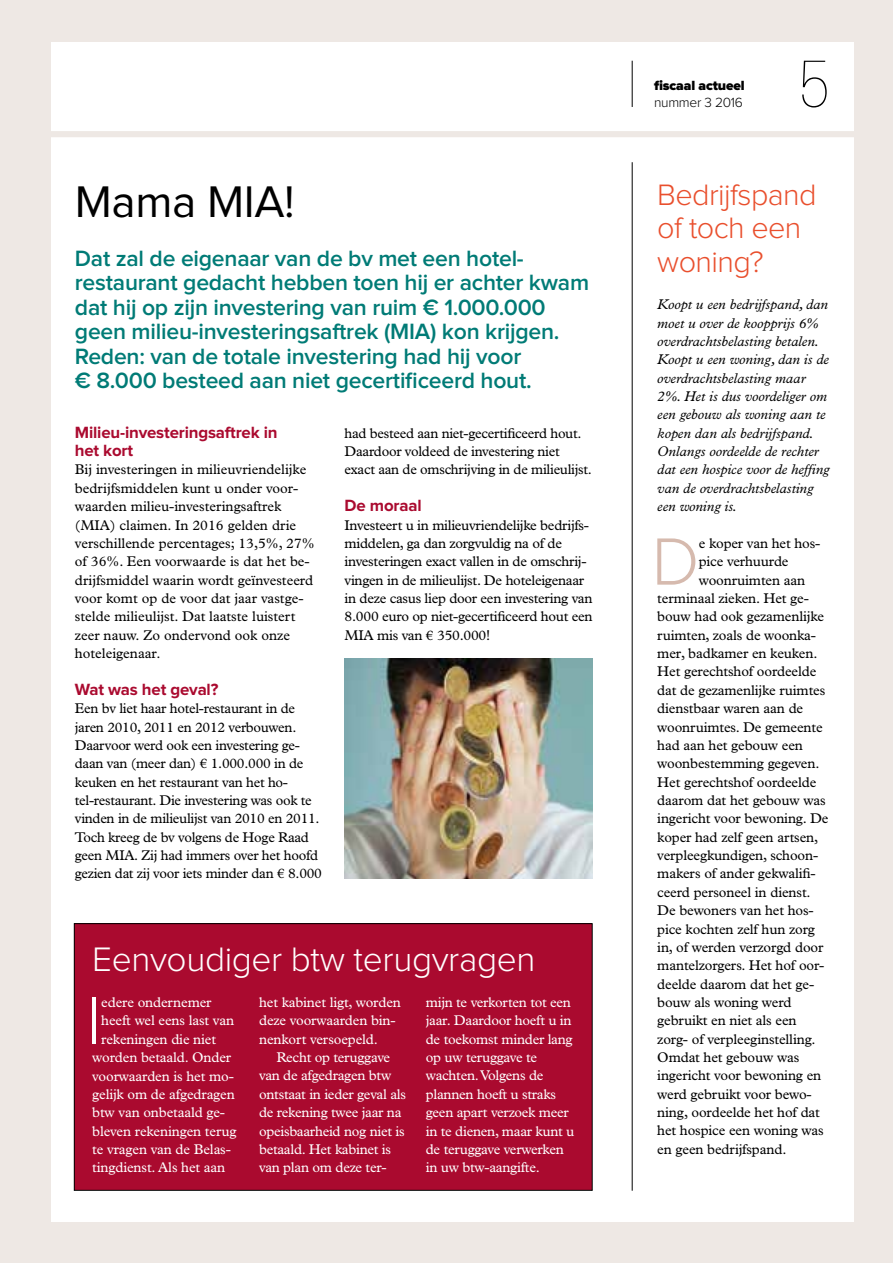
<style>
.page{position:relative;width:893px;height:1263px;background:#eee8e4}
.page>*{position:absolute;margin:0;border:0;box-sizing:border-box;transform-origin:0 0}
.t1{font:300 69.15px "Proxima Nova";color:#fff}
.t2{font:300 69.15px "Proxima Nova";color:#d6baae}
.t3{font:100 64.2px "Glypha LT Std";color:#000}
.t4{font:45.9px "Proxima Nova";letter-spacing:-.01em;color:#000}
.t5{font:300 35.25px "Proxima Nova";letter-spacing:-.01em;color:#fff}
.t6{font:300 30.6px/33.6px "Proxima Nova";letter-spacing:-.02em;color:#e94f2d}
.t7{font:600 22.95px/24.5px "Proxima Nova";letter-spacing:-.01em;color:#007b76}
.t8{font:700 16.8px/18.3px "Proxima Nova";letter-spacing:-.01em;color:#aa0a2f}
.t9{font:14.1px/18.3px "Plantin Std";letter-spacing:-.01em;color:#000}
.t10{font:14.1px/18.3px "Plantin Std";letter-spacing:-.02em;color:#fff}
.t11{font:italic 14.1px/18.3px "Plantin Std";color:#000}
.t12{font:900 13.8px "Proxima Nova";letter-spacing:-.01em;color:#000}
.t13{font:300 13.8px "Proxima Nova";letter-spacing:-.02em;color:#000}
</style>
<div class="page">
<div style="left:51px;top:42px;width:803px;height:1179px;background:#fff"></div>
<div style="left:0;top:131px;width:893px;height:6px;background:#eee8e4"></div>
<img style="left:345px;top:658px;width:248px;height:220px">
<hr style="left:632px;top:61px;width:1px;height:46px;background:#000">
<div style="left:74px;top:924px;width:518px;height:266px;background:#aa0a2f"></div>
<div style="left:74px;top:923px;width:519px;height:268px;border:1px solid #000"></div>
<hr style="left:632px;top:162px;width:1px;height:1029px;background:#000">
<h3 class="t4" style="left:75px;top:181px;width:221px">Mama MIA!</h3>
<p class="t7" style="left:75px;top:247px;width:516px">Dat zal de eigenaar van de bv met een hotel&shy;restaurant gedacht hebben toen hij er achter kwam dat hij op zijn investering van ruim € 1.000.000 geen milieu-investeringsaftrek (MIA) kon krijgen.<br>Reden: van de totale investering had hij voor<br>€ 8.000 besteed aan niet gecertificeerd hout.</p>
<p class="t8" style="left:75px;top:424px;width:204px">Milieu-investeringsaftrek in het kort</p>
<p class="t9" style="left:75px;top:461px;width:241px">Bij investeringen in milieuvriendelijke bedrijfsmiddelen kunt u onder voor&shy;waarden milieu-investeringsaftrek (MIA) claimen. In 2016 gelden drie verschillende percentages; 13,5%, 27% of 36%. Een voorwaarde is dat het be&shy;drijfsmiddel waarin wordt geïnvesteerd voor komt op de voor dat jaar vastge&shy;stelde milieulijst. Dat laatste luistert zeer nauw. Zo ondervond ook onze hoteleigenaar.</p>
<p class="t8" style="left:75px;top:681px;width:145px">Wat was het geval?</p>
<p class="t9" style="left:75px;top:699px;width:249px">Een bv liet haar hotel-restaurant in de jaren 2010, 2011 en 2012 verbouwen.<br>Daarvoor werd ook een investering ge&shy;daan van (meer dan) € 1.000.000 in de keuken en het restaurant van het ho&shy;tel-restaurant. Die investering was ook te vinden in de milieulijst van 2010 en 2011.<br>Toch kreeg de bv volgens de Hoge Raad geen MIA. Zij had immers over het hoofd gezien dat zij voor iets minder dan € 8.000</p>
<p class="t9" style="left:345px;top:424px;width:249px">had besteed aan niet-gecertificeerd hout.<br>Daardoor voldeed de investering niet exact aan de omschrijving in de milieulijst.</p>
<p class="t8" style="left:345px;top:497px;width:79px">De moraal</p>
<p class="t9" style="left:345px;top:516px;width:249px">Investeert u in milieuvriendelijke bedrijfs&shy;middelen, ga dan zorgvuldig na of de investeringen exact vallen in de omschrij&shy;vingen in de milieulijst. De hoteleigenaar in deze casus liep door een investering van 8.000 euro op niet-gecertificeerd hout een MIA mis van € 350.000!</p>
<h3 class="t5" style="left:92px;top:943px;width:445px">Eenvoudiger btw terugvragen</h3>
<h1 class="t1" style="left:87px;top:989px;width:17px">I</h1>
<p class="t10" style="left:101px;top:993px;width:112px">edere ondernemer</p>
<p class="t10" style="left:426px;top:993px;width:150px">mijn te verkorten tot een jaar. Daardoor hoeft u in de toekomst minder lang op uw teruggave te wachten. Volgens de plannen hoeft u straks geen apart verzoek meer in te dienen, maar kunt u de teruggave verwerken in uw btw-aangifte.</p>
<p class="t10" style="left:259px;top:993px;width:143px">het kabinet ligt, worden deze voorwaarden bin&shy;nenkort versoepeld.</p>
<p class="t10" style="left:259px;top:1048px;width:148px;text-indent:17px">Recht op teruggave van de afgedragen btw ontstaat in ieder geval als de rekening twee jaar na opeisbaarheid nog niet is betaald. Het kabinet is van plan om deze ter-</p>
<p class="t10" style="left:101px;top:1012px;width:134px">heeft wel eens last van</p>
<p class="t10" style="left:101px;top:1030px;width:116px">rekeningen die niet</p>
<p class="t10" style="left:92px;top:1048px;width:140px">worden betaald. Onder</p>
<p class="t10" style="left:92px;top:1067px;width:143px">voorwaarden is het mo-</p>
<p class="t10" style="left:92px;top:1085px;width:144px">gelijk om de afgedragen</p>
<p class="t10" style="left:92px;top:1103px;width:134px">btw van onbetaald ge-</p>
<p class="t10" style="left:92px;top:1122px;width:146px">bleven rekeningen terug</p>
<p class="t10" style="left:92px;top:1140px;width:140px">te vragen van de Belas-</p>
<p class="t10" style="left:92px;top:1158px;width:135px">tingdienst. Als het aan</p>
<p class="t12" style="left:654px;top:79px;width:92px">fiscaal actueel</p>
<p class="t13" style="left:654px;top:96px;width:90px">nummer 3 2016</p>
<h2 class="t3" style="left:798px;top:47px;width:34px">5</h2>
<h3 class="t6" style="left:657px;top:179px;width:161px">Bedrijfspand of toch een woning?</h3>
<p class="t11" style="left:657px;top:295px;width:174px">Koopt u een bedrijfspand, dan moet u over de koopprijs 6% overdrachtsbelasting betalen.<br>Koopt u een woning, dan is de overdrachtsbelasting maar<br>2%. Het is dus voordeliger om een gebouw als woning aan te kopen dan als bedrijfspand.<br>Onlangs oordeelde de rechter dat een hospice voor de heffing van de overdrachtsbelasting een woning is.</p>
<h1 class="t2" style="left:652px;top:530px;width:49px">D</h1>
<p class="t9" style="left:699px;top:534px;width:123px">e koper van het hos-</p>
<p class="t9" style="left:699px;top:552px;width:91px">pice verhuurde</p>
<p class="t9" style="left:699px;top:571px;width:108px">woonruimten aan</p>
<p class="t9" style="left:657px;top:589px;width:153px">terminaal zieken. Het ge-</p>
<p class="t9" style="left:657px;top:607px;width:168px">bouw had ook gezamenlijke</p>
<p class="t9" style="left:657px;top:626px;width:160px">ruimten, zoals de woonka-</p>
<p class="t9" style="left:657px;top:644px;width:162px">mer, badkamer en keuken.</p>
<p class="t9" style="left:657px;top:663px;width:161px">Het gerechtshof oordeelde</p>
<p class="t9" style="left:657px;top:681px;width:170px">dat de gezamenlijke ruimtes</p>
<p class="t9" style="left:657px;top:699px;width:147px">dienstbaar waren aan de</p>
<p class="t9" style="left:657px;top:718px;width:167px">woonruimtes. De gemeente</p>
<p class="t9" style="left:657px;top:736px;width:147px">had aan het gebouw een</p>
<p class="t9" style="left:657px;top:754px;width:164px">woonbestemming gegeven.</p>
<p class="t9" style="left:657px;top:773px;width:161px">Het gerechtshof oordeelde</p>
<p class="t9" style="left:657px;top:791px;width:170px">daarom dat het gebouw was</p>
<p class="t9" style="left:657px;top:809px;width:173px">ingericht voor bewoning. De</p>
<p class="t9" style="left:657px;top:828px;width:162px">koper had zelf geen artsen,</p>
<p class="t9" style="left:657px;top:846px;width:162px">verpleegkundigen, schoon-</p>
<p class="t9" style="left:657px;top:865px;width:160px">makers of ander gekwalifi-</p>
<p class="t9" style="left:657px;top:883px;width:155px">ceerd personeel in dienst.</p>
<p class="t9" style="left:657px;top:901px;width:158px">De bewoners van het hos-</p>
<p class="t9" style="left:657px;top:920px;width:159px">pice kochten zelf hun zorg</p>
<p class="t9" style="left:657px;top:938px;width:168px">in, of werden verzorgd door</p>
<p class="t9" style="left:657px;top:956px;width:169px">mantelzorgers. Het hof oor-</p>
<p class="t9" style="left:657px;top:975px;width:158px">deelde daarom dat het ge-</p>
<p class="t9" style="left:657px;top:993px;width:136px">bouw als woning werd</p>
<p class="t9" style="left:657px;top:1011px;width:141px">gebruikt en niet als een</p>
<p class="t9" style="left:657px;top:1030px;width:160px">zorg- of verpleeginstelling.</p>
<p class="t9" style="left:657px;top:1048px;width:143px">Omdat het gebouw was</p>
<p class="t9" style="left:657px;top:1066px;width:165px">ingericht voor bewoning en</p>
<p class="t9" style="left:657px;top:1085px;width:156px">werd gebruikt voor bewo-</p>
<p class="t9" style="left:657px;top:1103px;width:164px">ning, oordeelde het hof dat</p>
<p class="t9" style="left:657px;top:1122px;width:168px">het hospice een woning was</p>
<p class="t9" style="left:657px;top:1140px;width:131px">en geen bedrijfspand.</p>
</div>
